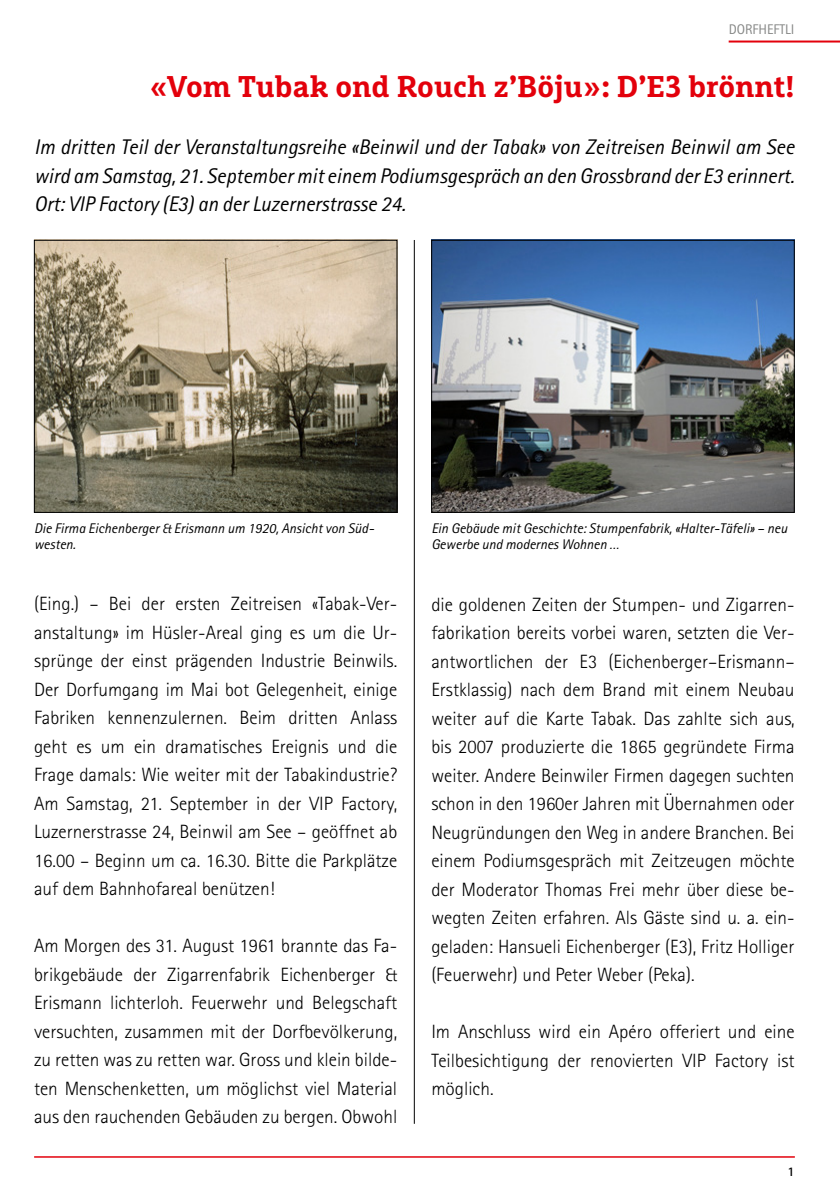
<style>
.page{position:relative;width:840px;height:1191px;background:#fff}
.page>*{position:absolute;margin:0;border:0;box-sizing:border-box;transform-origin:0 0}
.t1{font:700 30px "Marselis Slab Pro";color:#e3000b}
.t2{font:italic 21.2px/28.4px "Rotis Sans Serif";color:#000;text-align:justify}
.t3{font:300 19.2px/28.4px "Rotis Sans Serif";color:#000;text-align:justify}
.t4{font:italic 14px/16.8px "Rotis Sans Serif";color:#000}
.t5{font:14px "Rotis Sans Serif";color:#868786}
.t6{font:700 13.2px "Rotis Sans Serif";color:#000}
</style>
<div class="page">
<hr style="left:728px;top:41px;width:111px;height:2px;background:#e3000b">
<hr style="left:34px;top:1156px;width:760px;height:1px;background:#e3000b">
<hr style="left:414px;top:240px;width:1px;height:883px;background:#000">
<img style="left:36px;top:242px;width:359px;height:269px">
<div style="left:34px;top:240px;width:363px;height:273px;border:1px solid #000"></div>
<img style="left:433px;top:242px;width:359px;height:269px">
<div style="left:431px;top:240px;width:363px;height:273px;border:1px solid #000"></div>
<p class="t5" style="left:728px;top:21px;width:67px">DORFHEFTLI</p>
<h1 class="t1" style="left:149px;top:68px;width:646px">«Vom Tubak ond Rouch z’Böju»: D’E3 brönnt!</h1>
<p class="t2" style="left:34px;top:133px;width:761px">Im dritten Teil der Veranstaltungsreihe «Beinwil und der Tabak» von Zeitreisen Beinwil am See wird am Samstag, 21. September mit einem Podiumsgespräch an den Grossbrand der E3 erinnert.<br>Ort: VIP Factory (E3) an der Luzernerstrasse 24.</p>
<p class="t4" style="left:34px;top:519px;width:341px">Die Firma Eichenberger &amp; Erismann um 1920, Ansicht von Süd&shy;westen.</p>
<p class="t4" style="left:431px;top:519px;width:357px">Ein Gebäude mit Geschichte: Stumpenfabrik, «Halter-Täfeli» – neu<br>Gewerbe und modernes Wohnen …</p>
<p class="t3" style="left:34px;top:589px;width:364px">(Eing.) – Bei der ersten Zeitreisen «Tabak-Ver&shy;anstaltung» im Hüsler-Areal ging es um die Ur&shy;sprünge der einst prägenden Industrie Beinwils.<br>Der Dorfumgang im Mai bot Gelegenheit, einige Fabriken kennenzulernen. Beim dritten Anlass geht es um ein dramatisches Ereignis und die Frage damals: Wie weiter mit der Tabakindustrie?<br>Am Samstag, 21. September in der VIP Factory, Luzernerstrasse 24, Beinwil am See – geöffnet ab 16.00 – Beginn um ca. 16.30. Bitte die Parkplätze auf dem Bahnhofareal benützen!</p>
<p class="t3" style="left:34px;top:931px;width:364px">Am Morgen des 31. August 1961 brannte das Fa&shy;brikgebäude der Zigarrenfabrik Eichenberger &amp; Erismann lichterloh. Feuerwehr und Belegschaft versuchten, zusammen mit der Dorfbevölkerung, zu retten was zu retten war. Gross und klein bilde&shy;ten Menschenketten, um möglichst viel Material aus den rauchenden Gebäuden zu bergen. Obwohl</p>
<p class="t3" style="left:431px;top:590px;width:364px">die goldenen Zeiten der Stumpen- und Zigarren&shy;fabrikation bereits vorbei waren, setzten die Ver&shy;antwortlichen der E3 (Eichenberger–Erismann– Erstklassig) nach dem Brand mit einem Neubau weiter auf die Karte Tabak. Das zahlte sich aus, bis 2007 produzierte die 1865 gegründete Firma weiter. Andere Beinwiler Firmen dagegen suchten schon in den 1960er Jahren mit Übernahmen oder Neugründungen den Weg in andere Branchen. Bei einem Podiumsgespräch mit Zeitzeugen möchte der Moderator Thomas Frei mehr über diese be&shy;wegten Zeiten erfahren. Als Gäste sind u. a. ein&shy;geladen: Hansueli Eichenberger (E3), Fritz Holliger (Feuerwehr) und Peter Weber (Peka).</p>
<p class="t3" style="left:431px;top:1017px;width:364px">Im Anschluss wird ein Apéro offeriert und eine Teilbesichtigung der renovierten VIP Factory ist möglich.</p>
<p class="t6" style="left:787px;top:1163px;width:9px">1</p>
</div>
